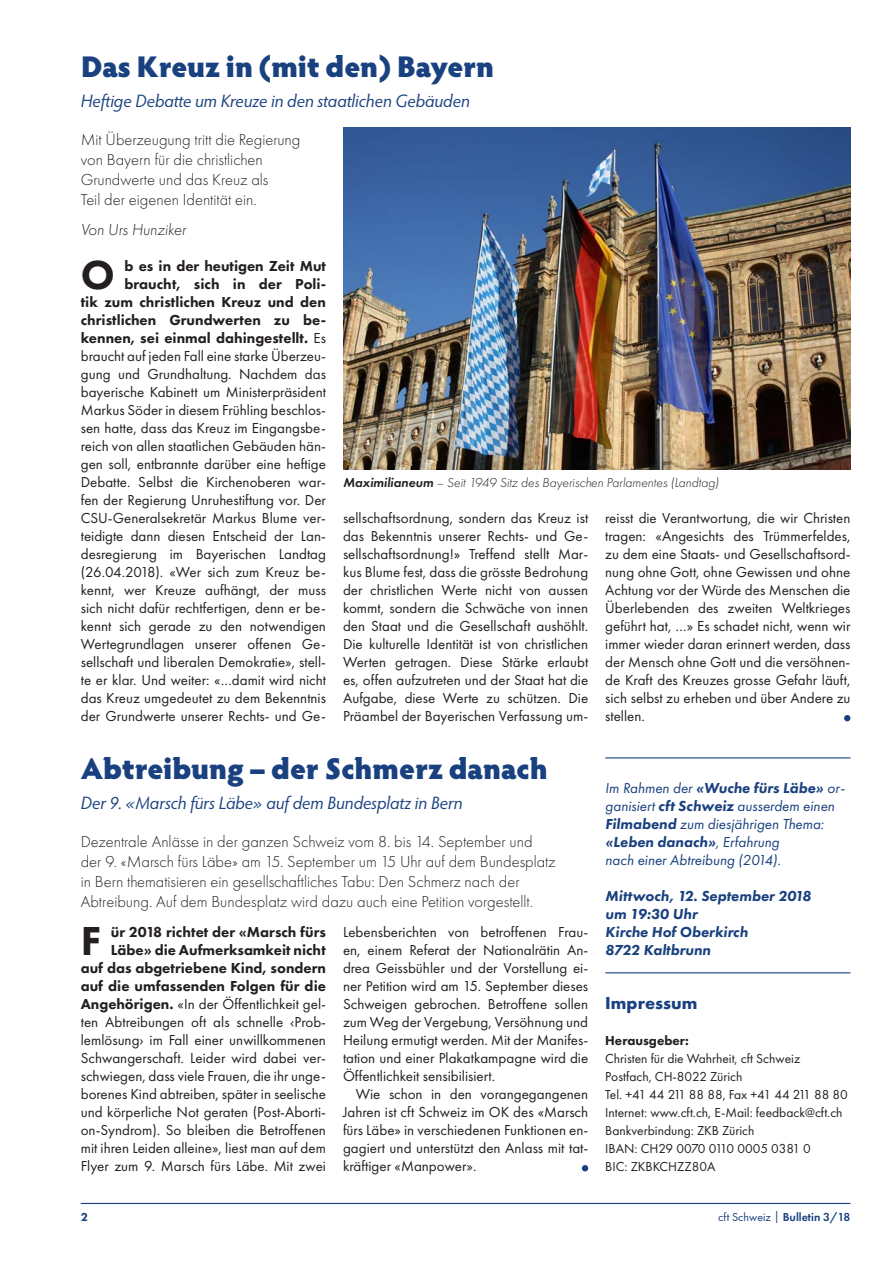
<style>
.page{position:relative;width:893px;height:1263px;background:#fff}
.page>*{position:absolute;margin:0;border:0;box-sizing:border-box;transform-origin:0 0}
.Artikel_1__Absatz{font:800 42px "Futura PT";color:#231f20}
.Artikel_Titel{font:900 30px "Hypatia Sans Pro";letter-spacing:-.005em;color:#1a417f}
.Artikel_Titel-2{font:italic 18px "Hypatia Sans Pro";letter-spacing:-.005em;color:#1a417f}
.t1{font:700 18px "Futura PT";color:#1a417f}
.Artikel_Vorspann{font:300 16.5px/19.8px "Futura PT";color:#231f20}
.Artikel_Vorspann-2{font:italic 300 16.5px "Futura PT";color:#231f20}
.Artikel_1__Absatz-2{font:15px/18px "Futura PT";color:#231f20;text-align:justify}
.Artikel_standard{font:15px/18px "Futura PT";color:#231f20;text-align:justify}
.Artikel_standard-2{font:italic 15px/18px "Futura PT";color:#1a417f}
.Artikel_standard-3{font:italic 800 15px "Futura PT";color:#1a417f}
.t2{font:13.5px/18px "Futura PT";color:#231f20}
.Bildunterschrift{font:italic 300 13.5px "Futura PT";color:#231f20}
.t3{font:800 13.5px "Futura PT";color:#231f20}
.t4{font:600 12px "Futura PT";color:#1a417f}
.t5{font:800 12px "Futura PT";color:#1a417f}
.s1{font-weight:800}
.s2{font-weight:600}
.s3{font-weight:400}
</style>
<div class="page">
<hr style="left:605px;top:972px;width:245px;height:1px;background:#1a417f">
<hr style="left:605px;top:757px;width:245px;height:1px;background:#1a417f">
<hr style="left:81px;top:1203px;width:769px;height:1px;background:#1a417f">
<img style="left:343px;top:127px;width:507px;height:342px">
<svg style="left:844px;top:715px;width:6px;height:6px"></svg>
<svg style="left:582px;top:1165px;width:6px;height:6px"></svg>
<p class="Artikel_Titel" style="left:81px;top:45px;width:415px">Das Kreuz in (mit den) Bayern</p>
<p class="Artikel_Titel-2" style="left:81px;top:89px;width:391px">Heftige Debatte um Kreuze in den staatlichen Gebäuden</p>
<p class="Artikel_Vorspann" style="left:81px;top:130px;width:221px">Mit Überzeugung tritt die Regierung von Bayern für die christlichen<br>Grundwerte und das Kreuz als<br>Teil der eigenen Identität ein.</p>
<p class="Artikel_Vorspann-2" style="left:81px;top:220px;width:107px">Von Urs Hunziker</p>
<p class="Artikel_1__Absatz-2" style="left:81px;top:257px;width:247px;text-align:right"><span class="s1">b es in der heutigen Zeit Mut braucht, sich in der Poli-<br>tik zum christlichen Kreuz und den christlichen Grundwerten zu be&shy;kennen, sei einmal dahingestellt.</span> Es braucht auf jeden Fall eine starke Überzeu&shy;gung und Grundhaltung. Nachdem das bayerische Kabinett um Ministerpräsident Markus Söder in diesem Frühling beschlos&shy;sen hatte, dass das Kreuz im Eingangsbe&shy;reich von allen staatlichen Gebäuden hän&shy;gen soll, entbrannte darüber eine heftige Debatte. Selbst die Kirchenoberen war&shy;fen der Regierung Unruhestiftung vor. Der CSU-Generalsekretär Markus Blume ver&shy;teidigte dann diesen Entscheid der Lan&shy;desregierung im Bayerischen Landtag (26.04.2018). «Wer sich zum Kreuz be&shy;kennt, wer Kreuze aufhängt, der muss sich nicht dafür rechtfertigen, denn er be&shy;kennt sich gerade zu den notwendigen Wertegrundlagen unserer offenen Ge&shy;sellschaft und liberalen Demokratie», stell&shy;te er klar. Und weiter: «…damit wird nicht das Kreuz umgedeutet zu dem Bekenntnis der Grundwerte unserer Rechts- und Ge-</p>
<p class="Artikel_1__Absatz" style="left:81px;top:249px;width:36px">O</p>
<p class="Bildunterschrift" style="left:343px;top:475px;width:377px"><span class="s2">Maximilianeum</span> – Seit 1949 Sitz des Bayerischen Parlamentes (Landtag)</p>
<p class="Artikel_1__Absatz-2" style="left:605px;top:509px;width:247px">reisst die Verantwortung, die wir Christen tragen: «Angesichts des Trümmerfeldes, zu dem eine Staats- und Gesellschaftsord&shy;nung ohne Gott, ohne Gewissen und ohne Achtung vor der Würde des Menschen die Überlebenden des zweiten Weltkrieges geführt hat, …» Es schadet nicht, wenn wir immer wieder daran erinnert werden, dass der Mensch ohne Gott und die versöhnen&shy;de Kraft des Kreuzes grosse Gefahr läuft, sich selbst zu erheben und über Andere zu stellen.</p>
<p class="Artikel_1__Absatz-2" style="left:343px;top:509px;width:247px">sellschaftsordnung, sondern das Kreuz ist das Bekenntnis unserer Rechts- und Ge&shy;sellschaftsordnung!» Treffend stellt Mar&shy;kus Blume fest, dass die grösste Bedrohung der christlichen Werte nicht von aussen kommt, sondern die Schwäche von innen den Staat und die Gesellschaft aushöhlt.<br>Die kulturelle Identität ist von christlichen Werten getragen. Diese Stärke erlaubt es, offen aufzutreten und der Staat hat die Aufgabe, diese Werte zu schützen. Die Präambel der Bayerischen Verfassung um-</p>
<p class="Artikel_Titel" style="left:81px;top:747px;width:468px">Abtreibung – der Schmerz danach</p>
<p class="Artikel_Titel-2" style="left:81px;top:791px;width:383px">Der 9. «Marsch fürs Läbe» auf dem Bundesplatz in Bern</p>
<p class="Artikel_Vorspann" style="left:81px;top:832px;width:476px">Dezentrale Anlässe in der ganzen Schweiz vom 8. bis 14. September und der 9. «Marsch fürs Läbe» am 15. September um 15 Uhr auf dem Bundesplatz in Bern thematisieren ein gesellschaftliches Tabu: Den Schmerz nach der Abtreibung. Auf dem Bundesplatz wird dazu auch eine Petition vorgestellt.</p>
<p class="Artikel_1__Absatz-2" style="left:81px;top:923px;width:247px;text-align:right"><span class="s1">ür 2018 richtet der «Marsch fürs Läbe» die Aufmerksamkeit nicht<br>auf das abgetriebene Kind, sondern auf die umfassenden Folgen für die Angehörigen.</span> «In der Öffentlichkeit gel&shy;ten Abtreibungen oft als schnelle ‹Prob&shy;lemlösung› im Fall einer unwillkommenen Schwangerschaft. Leider wird dabei ver&shy;schwiegen, dass viele Frauen, die ihr unge&shy;borenes Kind abtreiben, später in seelische und körperliche Not geraten (Post-Aborti&shy;on-Syndrom). So bleiben die Betroffenen mit ihren Leiden alleine», liest man auf dem Flyer zum 9. Marsch fürs Läbe. Mit zwei</p>
<p class="Artikel_1__Absatz-2" style="left:343px;top:923px;width:247px">Lebensberichten von betroffenen Frau&shy;en, einem Referat der Nationalrätin An&shy;drea Geissbühler und der Vorstellung ei&shy;ner Petition wird am 15. September dieses Schweigen gebrochen. Betroffene sollen zum Weg der Vergebung, Versöhnung und Heilung ermutigt werden. Mit der Manifes&shy;tation und einer Plakatkampagne wird die Öffentlichkeit sensibilisiert.</p>
<p class="Artikel_1__Absatz" style="left:81px;top:915px;width:22px">F</p>
<p class="Artikel_standard" style="left:343px;top:1085px;width:247px;text-indent:13px">Wie schon in den vorangegangenen Jahren ist cft Schweiz im OK des «Marsch fürs Läbe» in verschiedenen Funktionen en&shy;gagiert und unterstützt den Anlass mit tat&shy;kräftiger «Manpower».</p>
<p class="Artikel_standard-2" style="left:605px;top:779px;width:241px">Im Rahmen der <span class="s1">«Wuche fürs Läbe»</span> or&shy;ganisiert <span class="s1">cft Schweiz</span> ausserdem einen<br><span class="s1">Filmabend</span> zum diesjährigen Thema:</p>
<p class="Artikel_standard-2" style="left:605px;top:833px;width:177px"><span class="s1">«Leben danach»</span>, Erfahrung nach einer Abtreibung (2014).</p>
<p class="Artikel_standard-3" style="left:605px;top:887px;width:208px">Mittwoch, 12. September 2018</p>
<p class="Artikel_standard-3" style="left:605px;top:905px;width:94px">um 19:30 Uhr</p>
<p class="Artikel_standard-3" style="left:605px;top:923px;width:144px">Kirche Hof Oberkirch</p>
<p class="Artikel_standard-3" style="left:605px;top:941px;width:107px">8722 Kaltbrunn</p>
<p class="t1" style="left:605px;top:992px;width:94px">Impressum</p>
<p class="t3" style="left:605px;top:1032px;width:85px">Herausgeber:</p>
<p class="t2" style="left:605px;top:1050px;width:244px">Christen für die Wahrheit, cft Schweiz<br>Postfach, CH-8022 Zürich<br>Tel. +41 44 211 88 88, Fax +41 44 211 88 80<br>Internet: www.cft.ch, E-Mail: feedback@cft.ch<br>Bankverbindung: ZKB Zürich<br>IBAN: CH29 0070 0110 0005 0381 0<br>BIC: ZKBKCHZZ80A</p>
<p class="t5" style="left:81px;top:1209px;width:9px">2</p>
<p class="t4" style="left:718px;top:1209px;width:134px"><span class="s3">cft Schweiz |</span> Bulletin 3/18</p>
</div>
